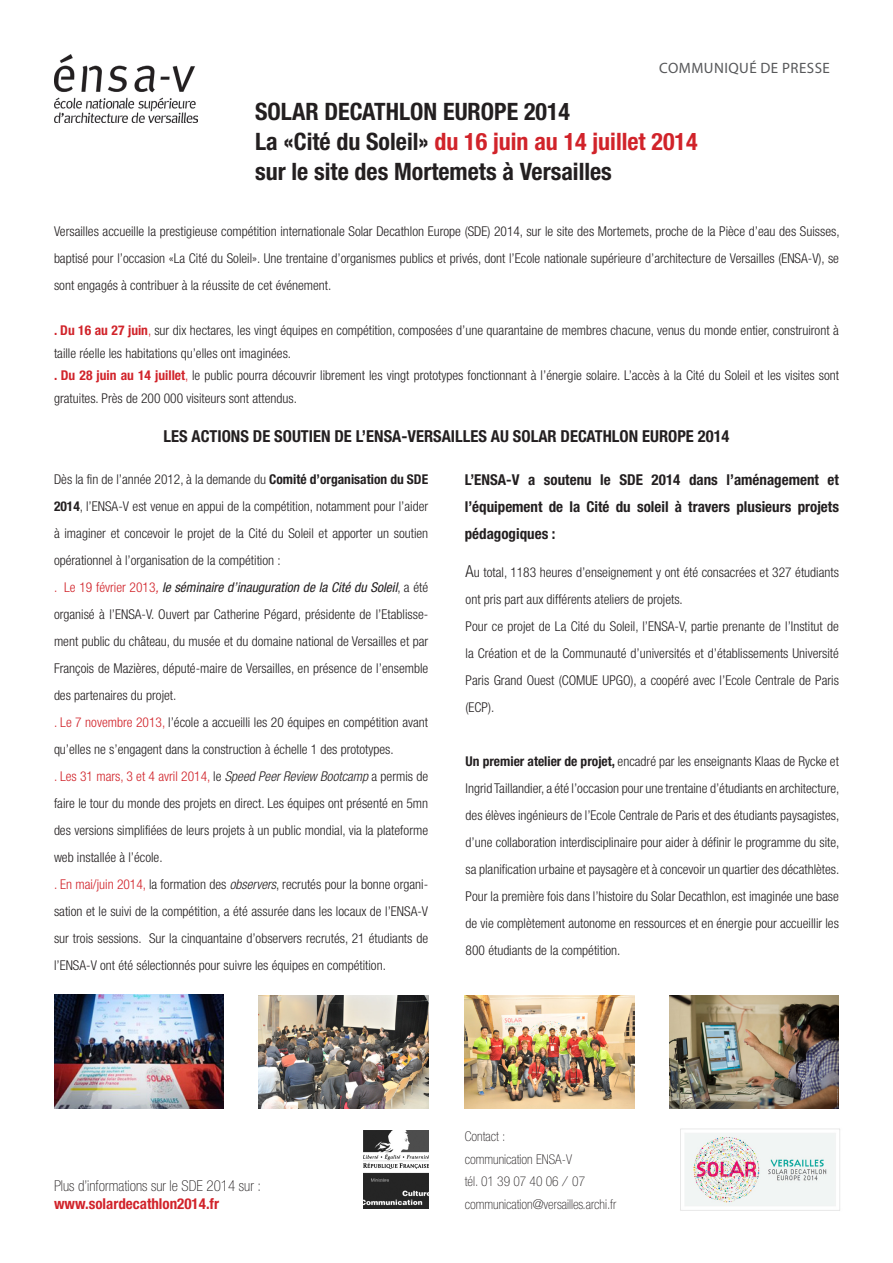
<style>
.page{position:relative;width:893px;height:1263px;background:#fff}
.page>*{position:absolute;margin:0;border:0;box-sizing:border-box;transform-origin:0 0}
.t1{font:700 condensed 24px "Helvetica Neue";color:#231f20}
.t2{font:700 condensed 24px "Helvetica Neue";color:#d1232a}
.t3{font:700 condensed 16.5px "Helvetica Neue";color:#231f20}
.t4{font:700 condensed 15px/27px "Helvetica Neue";color:#231f20;text-align:justify}
.t5{font:100 condensed 15px "Helvetica Neue";color:#231f20}
.t6{font:700 condensed 15px "Helvetica Neue";color:#d1232a}
.t7{font:15px "Myriad Pro";letter-spacing:.03em;color:#57585a}
.t8{font:300 condensed 13.5px/27px "Helvetica Neue";color:#231f20;text-align:justify}
.t9{font:100 condensed 13.5px "Helvetica Neue";color:#231f20}
.s1{color:#231f20}
.s2{font-weight:700;color:#d1232a}
.s3{color:#d1232a}
.s4{font-weight:700}
.s5{font-weight:400;font-style:italic;color:#d1232a}
.s6{font-weight:400;font-style:italic}
.s7{font-style:italic}
.s8{font-size:16.5px}
</style>
<div class="page">
<img style="left:54px;top:54px;width:143px;height:69px">
<img style="left:363px;top:1130px;width:65px;height:79px">
<img style="left:258px;top:995px;width:170px;height:113px">
<img style="left:54px;top:995px;width:170px;height:113px">
<img style="left:465px;top:995px;width:170px;height:114px">
<img style="left:669px;top:995px;width:170px;height:114px">
<img style="left:680px;top:1128px;width:160px;height:83px">
<p class="t7" style="left:659px;top:58px;width:172px">COMMUNIQUÉ DE PRESSE</p>
<p class="t1" style="left:255px;top:97px;width:316px">SOLAR DECATHLON EUROPE 2014</p>
<p class="t2" style="left:255px;top:127px;width:444px"><span class="s1">La «Cité du Soleil»</span> du 16 juin au 14 juillet 2014</p>
<p class="t1" style="left:255px;top:157px;width:358px">sur le site des Mortemets à Versailles</p>
<p class="t8" style="left:54px;top:218px;width:787px">Versailles accueille la prestigieuse compétition internationale Solar Decathlon Europe (SDE) 2014, sur le site des Mortemets, proche de la Pièce d’eau des Suisses, baptisé pour l’occasion «La Cité du Soleil». Une trentaine d’organismes publics et privés, dont l’Ecole nationale supérieure d’architecture de Versailles (ENSA-V), se sont engagés à contribuer à la réussite de cet événement.</p>
<p class="t8" style="left:54px;top:319px;width:786px;line-height:22.5px"><span class="s2">. Du 16 au 27 juin</span><span class="s3">,</span> sur dix hectares, les vingt équipes en compétition, composées d’une quarantaine de membres chacune, venus du monde entier, construiront à taille réelle les habitations qu’elles ont imaginées.</p>
<p class="t8" style="left:54px;top:364px;width:787px;line-height:22.5px"><span class="s2">. Du 28 juin au 14 juillet</span><span class="s3">,</span> le public pourra découvrir librement les vingt prototypes fonctionnant à l’énergie solaire. L’accès à la Cité du Soleil et les visites sont gratuites. Près de 200 000 visiteurs sont attendus.</p>
<p class="t3" style="left:163px;top:426px;width:568px">LES ACTIONS DE SOUTIEN DE L’ENSA-VERSAILLES AU SOLAR DECATHLON EUROPE 2014</p>
<p class="t8" style="left:54px;top:466px;width:376px">Dès la fin de l’année 2012, à la demande du <span class="s4">Comité d’organisation du SDE 2014</span>, l’ENSA-V est venue en appui de la compétition, notamment pour l’aider à imaginer et concevoir le projet de la Cité du Soleil et apporter un soutien opérationnel à l’organisation de la compétition :</p>
<p class="t8" style="left:54px;top:574px;width:376px"><span class="s3">. Le 19 février 2013</span><span class="s5">,</span> <span class="s6">le séminaire d’inauguration de la Cité du Soleil</span>, a été organisé à l’ENSA-V. Ouvert par Catherine Pégard, présidente de l’Etablisse&shy;ment public du château, du musée et du domaine national de Versailles et par François de Mazières, député-maire de Versailles, en présence de l’ensemble des partenaires du projet.</p>
<p class="t8" style="left:54px;top:709px;width:376px"><span class="s3">. Le 7 novembre 2013,</span> l’école a accueilli les 20 équipes en compétition avant qu’elles ne s’engagent dans la construction à échelle 1 des prototypes.</p>
<p class="t8" style="left:54px;top:763px;width:376px"><span class="s3">. Les 31 mars, 3 et 4 avril 2014,</span> le <span class="s7">Speed Peer Review Bootcamp</span> a permis de faire le tour du monde des projets en direct. Les équipes ont présenté en 5mn des versions simplifiées de leurs projets à un public mondial, via la plateforme web installée à l’école.</p>
<p class="t8" style="left:54px;top:871px;width:376px"><span class="s3">. En mai/juin 2014,</span> la formation des <span class="s7">observers</span>, recrutés pour la bonne organi&shy;sation et le suivi de la compétition, a été assurée dans les locaux de l’ENSA-V sur trois sessions. Sur la cinquantaine d’observers recrutés, 21 étudiants de l’ENSA-V ont été sélectionnés pour suivre les équipes en compétition.</p>
<p class="t4" style="left:465px;top:466px;width:376px">L’ENSA-V a soutenu le SDE 2014 dans l’aménagement et l’équipement de la Cité du soleil à travers plusieurs projets pédagogiques :</p>
<p class="t8" style="left:466px;top:558px;width:375px"><span class="s8">A</span>u total, 1183 heures d’enseignement y ont été consacrées et 327 étudiants ont pris part aux différents ateliers de projets.</p>
<p class="t8" style="left:466px;top:612px;width:375px">Pour ce projet de La Cité du Soleil, l’ENSA-V, partie prenante de l’Institut de la Création et de la Communauté d’universités et d’établissements Université Paris Grand Ouest (COMUE UPGO), a coopéré avec l’Ecole Centrale de Paris (ECP).</p>
<p class="t8" style="left:466px;top:747px;width:375px"><span class="s4">Un premier atelier de projet,</span> encadré par les enseignants Klaas de Rycke et Ingrid Taillandier, a été l’occasion pour une trentaine d’étudiants en architecture, des élèves ingénieurs de l’Ecole Centrale de Paris et des étudiants paysagistes, d’une collaboration interdisciplinaire pour aider à définir le programme du site, sa planification urbaine et paysagère et à concevoir un quartier des décathlètes.</p>
<p class="t8" style="left:466px;top:882px;width:375px">Pour la première fois dans l’histoire du Solar Decathlon, est imaginée une base de vie complètement autonome en ressources et en énergie pour accueillir les 800 étudiants de la compétition.</p>
<p class="t5" style="left:54px;top:1177px;width:209px">Plus d’informations sur le SDE 2014 sur :</p>
<p class="t6" style="left:54px;top:1194px;width:167px">www.solardecathlon2014.fr</p>
<p class="t9" style="left:465px;top:1129px;width:42px">Contact :</p>
<p class="t9" style="left:465px;top:1151px;width:109px">communication ENSA-V</p>
<p class="t9" style="left:465px;top:1174px;width:122px">tél. 01 39 07 40 06 <span class="s7">/</span> 07</p>
<p class="t9" style="left:465px;top:1196px;width:153px">communication@versailles.archi.fr</p>
</div>
